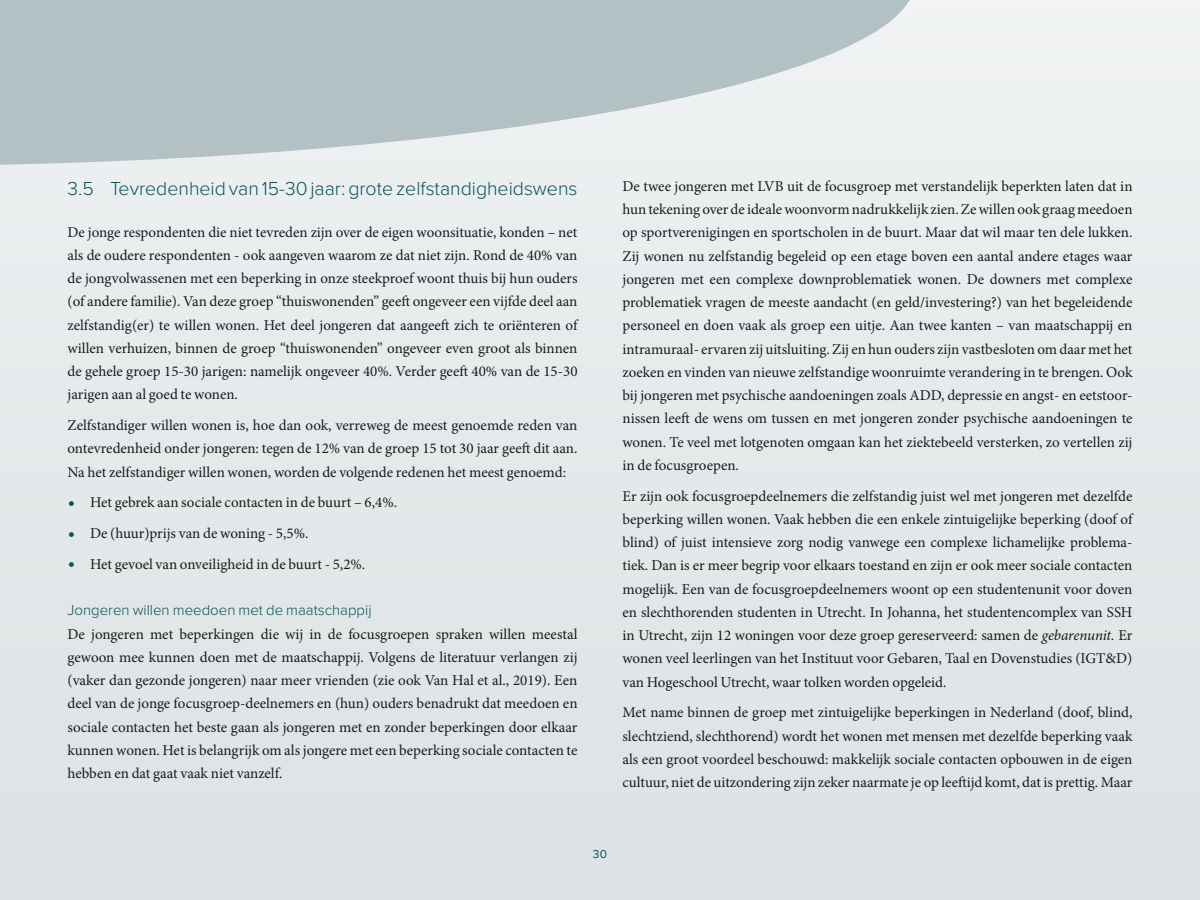
<style>
.page{position:relative;width:1200px;height:900px;background:#e4e8e9}
.page>*{position:absolute;margin:0;border:0;box-sizing:border-box;transform-origin:0 0}
.t1{font:300 19.5px "Proxima Nova";color:#06565a}
.Broodtekst{font:15px/23.2px "Minion Pro";color:#1a1a1a;text-align:justify}
._3e_onderverdeling_z{font:300 15px "Proxima Nova";color:#06565a}
.t2{font:12px "Proxima Nova";color:#06565a}
.s1{font-family:"Proxima Nova";font-size:22.5px;color:#06565a}
.s2{font-style:italic}
</style>
<div class="page">
<svg style="left:0;top:0;width:915px;height:165px;background:#c2cdd0"></svg>
<p class="t1" style="left:68px;top:177px;width:512px">3.5 Tevredenheid van 15-30 jaar: grote zelfstandigheidswens</p>
<p class="Broodtekst" style="left:68px;top:220px;width:512px">De jonge respondenten die niet tevreden zijn over de eigen woonsituatie, konden – net als de oudere respondenten - ook aangeven waarom ze dat niet zijn. Rond de 40% van de jongvolwassenen met een beperking in onze steekproef woont thuis bij hun ouders (of andere familie). Van deze groep “thuiswonenden” geeft ongeveer een vijfde deel aan zelfstandig(er) te willen wonen. Het deel jongeren dat aangeeft zich te oriënteren of willen verhuizen, binnen de groep “thuiswonenden” ongeveer even groot als binnen de gehele groep 15-30 jarigen: namelijk ongeveer 40%. Verder geeft 40% van de 15-30 jarigen aan al goed te wonen.</p>
<p class="Broodtekst" style="left:68px;top:414px;width:511px">Zelfstandiger willen wonen is, hoe dan ook, verreweg de meest genoemde reden van ontevredenheid onder jongeren: tegen de 12% van de groep 15 tot 30 jaar geeft dit aan.<br>Na het zelfstandiger willen wonen, worden de volgende redenen het meest genoemd:</p>
<p class="Broodtekst" style="left:68px;top:491px;width:331px"><span class="s1">•</span> Het gebrek aan sociale contacten in de buurt – 6,4%.</p>
<p class="Broodtekst" style="left:68px;top:522px;width:243px"><span class="s1">•</span> De (huur)prijs van de woning - 5,5%.</p>
<p class="Broodtekst" style="left:68px;top:553px;width:299px"><span class="s1">•</span> Het gevoel van onveiligheid in de buurt - 5,2%.</p>
<p class="_3e_onderverdeling_z" style="left:68px;top:601px;width:306px">Jongeren willen meedoen met de maatschappij</p>
<p class="Broodtekst" style="left:68px;top:622px;width:512px">De jongeren met beperkingen die wij in de focusgroepen spraken willen meestal gewoon mee kunnen doen met de maatschappij. Volgens de literatuur verlangen zij (vaker dan gezonde jongeren) naar meer vrienden (zie ook Van Hal et al., 2019). Een deel van de jonge focusgroep-deelnemers en (hun) ouders benadrukt dat meedoen en sociale contacten het beste gaan als jongeren met en zonder beperkingen door elkaar kunnen wonen. Het is belangrijk om als jongere met een beperking sociale contacten te hebben en dat gaat vaak niet vanzelf.</p>
<p class="Broodtekst" style="left:622px;top:175px;width:512px">De twee jongeren met LVB uit de focusgroep met verstandelijk beperkten laten dat in hun tekening over de ideale woonvorm nadrukkelijk zien. Ze willen ook graag meedoen op sportverenigingen en sportscholen in de buurt. Maar dat wil maar ten dele lukken.<br>Zij wonen nu zelfstandig begeleid op een etage boven een aantal andere etages waar jongeren met een complexe downproblematiek wonen. De downers met complexe problematiek vragen de meeste aandacht (en geld/investering?) van het begeleidende personeel en doen vaak als groep een uitje. Aan twee kanten – van maatschappij en intramuraal- ervaren zij uitsluiting. Zij en hun ouders zijn vastbesloten om daar met het zoeken en vinden van nieuwe zelfstandige woonruimte verandering in te brengen. Ook bij jongeren met psychische aandoeningen zoals ADD, depressie en angst- en eetstoor&shy;nissen leeft de wens om tussen en met jongeren zonder psychische aandoeningen te wonen. Te veel met lotgenoten omgaan kan het ziektebeeld versterken, zo vertellen zij in de focusgroepen.</p>
<p class="Broodtekst" style="left:622px;top:484px;width:512px">Er zijn ook focusgroepdeelnemers die zelfstandig juist wel met jongeren met dezelfde beperking willen wonen. Vaak hebben die een enkele zintuigelijke beperking (doof of blind) of juist intensieve zorg nodig vanwege een complexe lichamelijke problema&shy;tiek. Dan is er meer begrip voor elkaars toestand en zijn er ook meer sociale contacten mogelijk. Een van de focusgroepdeelnemers woont op een studentenunit voor doven en slechthorenden studenten in Utrecht. In Johanna, het studentencomplex van SSH in Utrecht, zijn 12 woningen voor deze groep gereserveerd: samen de <span class="s2">gebarenunit.</span> Er wonen veel leerlingen van het Instituut voor Gebaren, Taal en Dovenstudies (IGT&amp;D) van Hogeschool Utrecht, waar tolken worden opgeleid.</p>
<p class="Broodtekst" style="left:622px;top:701px;width:512px">Met name binnen de groep met zintuigelijke beperkingen in Nederland (doof, blind, slechtziend, slechthorend) wordt het wonen met mensen met dezelfde beperking vaak als een groot voordeel beschouwd: makkelijk sociale contacten opbouwen in de eigen cultuur, niet de uitzondering zijn zeker naarmate je op leeftijd komt, dat is prettig. Maar</p>
<p class="t2" style="left:593px;top:847px;width:16px">30</p>
</div>
